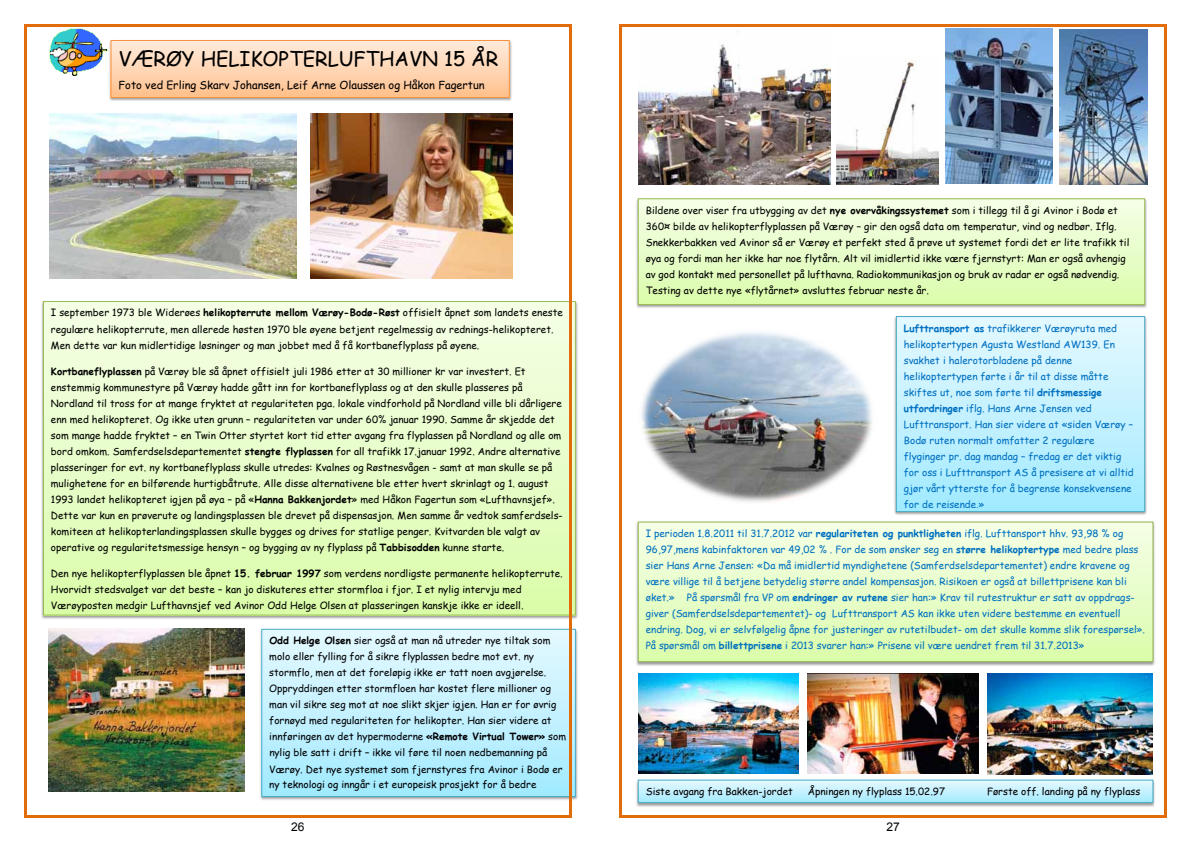
<style>
.page{position:relative;width:1191px;height:842px;background:#fff}
.page>*{position:absolute;margin:0;border:0;box-sizing:border-box;transform-origin:0 0}
.t1{font:20px "Comic Sans MS";color:#000}
.t2{font:12px "Arial";color:#000}
.t3{font:11px "Comic Sans MS";color:#000}
.t4{font:10px/16px "Comic Sans MS";color:#000}
.t5{font:10px/16px "Comic Sans MS";color:#0070c0}
.s1{font-weight:700}
</style>
<div class="page">
<img style="left:50px;top:29px;width:57px;height:46px">
<img style="left:50px;top:113px;width:246px;height:166px">
<img style="left:311px;top:113px;width:201px;height:165px">
<img style="left:49px;top:629px;width:195px;height:163px">
<img style="left:107px;top:40px;width:405px;height:61px">
<div style="left:111px;top:40px;width:398px;height:58px;background:linear-gradient(to bottom,#ffecde,#ffc18d)"></div>
<div style="left:111px;top:40px;width:398px;height:58px;border:1px solid #f69240"></div>
<img style="left:41px;top:300px;width:537px;height:320px">
<div style="left:43px;top:302px;width:532px;height:313px;background:linear-gradient(to bottom,#f5fee7,#dbfcaa)"></div>
<div style="left:43px;top:301px;width:533px;height:314px;border:1px solid #98b954"></div>
<img style="left:260px;top:627px;width:318px;height:175px">
<div style="left:262px;top:629px;width:313px;height:167px;background:linear-gradient(to bottom,#e6f9ff,#a2eaff)"></div>
<div style="left:261px;top:629px;width:315px;height:168px;border:1px solid #46aac5"></div>
<hr style="left:26px;top:24px;width:543px;height:2px;background:#e36c0a">
<hr style="left:24px;top:26px;width:2px;height:790px;background:#e36c0a">
<hr style="left:569px;top:26px;width:2px;height:790px;background:#e36c0a">
<hr style="left:26px;top:816px;width:543px;height:2px;background:#e36c0a">
<img style="left:638px;top:44px;width:192px;height:140px">
<img style="left:836px;top:60px;width:103px;height:124px">
<img style="left:945px;top:28px;width:107px;height:156px">
<img style="left:1059px;top:30px;width:88px;height:154px">
<img style="left:641px;top:332px;width:231px;height:170px">
<img style="left:638px;top:673px;width:160px;height:101px">
<img style="left:807px;top:673px;width:171px;height:100px">
<img style="left:987px;top:673px;width:165px;height:101px">
<img style="left:636px;top:198px;width:511px;height:110px">
<div style="left:638px;top:199px;width:506px;height:106px;background:linear-gradient(to bottom,#f5ffe8,#dbfcac)"></div>
<div style="left:638px;top:198px;width:507px;height:107px;border:1px solid #98b954"></div>
<img style="left:894px;top:316px;width:253px;height:199px">
<div style="left:896px;top:317px;width:248px;height:195px;background:linear-gradient(to bottom,#e6f9ff,#a2eaff)"></div>
<div style="left:896px;top:316px;width:249px;height:196px;border:1px solid #46aac5"></div>
<img style="left:636px;top:521px;width:519px;height:145px">
<div style="left:638px;top:522px;width:515px;height:139px;background:linear-gradient(to bottom,#f5ffe8,#dbfcac)"></div>
<div style="left:638px;top:522px;width:515px;height:140px;border:1px solid #98b954"></div>
<img style="left:636px;top:779px;width:519px;height:28px">
<div style="left:638px;top:780px;width:515px;height:22px;background:linear-gradient(to bottom,#e6f9ff,#aaecff)"></div>
<div style="left:638px;top:780px;width:515px;height:23px;border:1px solid #46aac5"></div>
<hr style="left:621px;top:24px;width:543px;height:2px;background:#e36c0a">
<hr style="left:619px;top:26px;width:2px;height:790px;background:#e36c0a">
<hr style="left:1164px;top:26px;width:3px;height:790px;background:#e36c0a">
<hr style="left:621px;top:816px;width:543px;height:2px;background:#e36c0a">
<h1 class="t1" style="left:119px;top:44px;width:381px">VÆRØY HELIKOPTERLUFTHAVN 15 ÅR</h1>
<p class="t3" style="left:119px;top:77px;width:367px">Foto ved Erling Skarv Johansen, Leif Arne Olaussen og Håkon Fagertun</p>
<p class="t4" style="left:51px;top:304px;width:513px">I september 1973 ble Widerøes <span class="s1">helikopterrute mellom Værøy-Bodø-Røst</span> offisielt åpnet som landets eneste regulære helikopterrute, men allerede høsten 1970 ble øyene betjent regelmessig av rednings-helikopteret.<br>Men dette var kun midlertidige løsninger og man jobbet med å få kortbaneflyplass på øyene.</p>
<p class="t4" style="left:51px;top:363px;width:513px"><span class="s1">Kortbaneflyplassen</span> på Værøy ble så åpnet offisielt juli 1986 etter at 30 millioner kr var investert. Et enstemmig kommunestyre på Værøy hadde gått inn for kortbaneflyplass og at den skulle plasseres på Nordland til tross for at mange fryktet at regulariteten pga. lokale vindforhold på Nordland ville bli dårligere enn med helikopteret. Og ikke uten grunn – regulariteten var under 60% januar 1990. Samme år skjedde det som mange hadde fryktet – en Twin Otter styrtet kort tid etter avgang fra flyplassen på Nordland og alle om bord omkom. Samferdselsdepartementet <span class="s1">stengte flyplassen</span> for all trafikk 17.januar 1992. Andre alternative plasseringer for evt. ny kortbaneflyplass skulle utredes: Kvalnes og Røstnesvågen - samt at man skulle se på mulighetene for en bilførende hurtigbåtrute. Alle disse alternativene ble etter hvert skrinlagt og 1. august 1993 landet helikopteret igjen på øya – på «<span class="s1">Hanna Bakkenjordet</span>» med Håkon Fagertun som «Lufthavnsjef».<br>Dette var kun en prøverute og landingsplassen ble drevet på dispensasjon. Men samme år vedtok samferdsels&shy;komiteen at helikopterlandingsplassen skulle bygges og drives for statlige penger. Kvitvarden ble valgt av operative og regularitetsmessige hensyn – og bygging av ny flyplass på <span class="s1">Tabbisodden</span> kunne starte.</p>
<p class="t4" style="left:51px;top:565px;width:513px">Den nye helikopterflyplassen ble åpnet <span class="s1">15. februar 1997</span> som verdens nordligste permanente helikopterrute.<br>Hvorvidt stedsvalget var det beste – kan jo diskuteres etter stormfloa i fjor. I et nylig intervju med<br>Værøyposten medgir Lufthavnsjef ved Avinor Odd Helge Olsen at plasseringen kanskje ikke er ideell.</p>
<p class="t4" style="left:269px;top:632px;width:298px"><span class="s1">Odd Helge Olsen</span> sier også at man nå utreder nye tiltak som molo eller fylling for å sikre flyplassen bedre mot evt. ny stormflo, men at det foreløpig ikke er tatt noen avgjørelse.<br>Oppryddingen etter stormfloen har kostet flere millioner og man vil sikre seg mot at noe slikt skjer igjen. Han er for øvrig fornøyd med regulariteten for helikopter. Han sier videre at innføringen av det hypermoderne <span class="s1">«Remote Virtual Tower»</span> som nylig ble satt i drift – ikke vil føre til noen nedbemanning på Værøy. Det nye systemet som fjernstyres fra Avinor i Bodø er ny teknologi og inngår i et europeisk prosjekt for å bedre</p>
<p class="t4" style="left:646px;top:202px;width:485px">Bildene over viser fra utbygging av det <span class="s1">nye overvåkingssystemet</span> som i tillegg til å gi Avinor i Bodø et 360¤ bilde av helikopterflyplassen på Værøy – gir den også data om temperatur, vind og nedbør. Iflg.<br>Snekkerbakken ved Avinor så er Værøy et perfekt sted å prøve ut systemet fordi det er lite trafikk til øya og fordi man her ikke har noe flytårn. Alt vil imidlertid ikke være fjernstyrt: Man er også avhengig av god kontakt med personellet på lufthavna. Radiokommunikasjon og bruk av radar er også nødvendig.<br>Testing av dette nye «flytårnet» avsluttes februar neste år.</p>
<p class="t5" style="left:904px;top:320px;width:231px"><span class="s1">Lufttransport as</span> trafikkerer Værøyruta med helikoptertypen Agusta Westland AW139. En svakhet i halerotorbladene på denne helikoptertypen førte i år til at disse måtte skiftes ut, noe som førte til <span class="s1">driftsmessige utfordringer</span> iflg. Hans Arne Jensen ved Lufttransport. Han sier videre at «siden Værøy – Bodø ruten normalt omfatter 2 regulære flyginger pr. dag mandag – fredag er det viktig for oss i Lufttransport AS å presisere at vi alltid gjør vårt ytterste for å begrense konsekvensene for de reisende.»</p>
<p class="t5" style="left:646px;top:525px;width:501px">I perioden 1.8.2011 til 31.7.2012 var <span class="s1">regulariteten og punktligheten</span> iflg. Lufttansport hhv. 93,98 % og 96,97,mens kabinfaktoren var 49,02 % . For de som ønsker seg en <span class="s1">større helikoptertype</span> med bedre plass sier Hans Arne Jensen: «Da må imidlertid myndighetene (Samferdselsdepartementet) endre kravene og være villige til å betjene betydelig større andel kompensasjon. Risikoen er også at billettprisene kan bli øket.» På spørsmål fra VP om <span class="s1">endringer av rutene</span> sier han:» Krav til rutestruktur er satt av oppdrags&shy;giver (Samferdselsdepartementet)- og Lufttransport AS kan ikke uten videre bestemme en eventuell endring. Dog, vi er selvfølgelig åpne for justeringer av rutetilbudet- om det skulle komme slik forespørsel».<br>På spørsmål om <span class="s1">billettprisene</span> i 2013 svarer han:» Prisene vil være uendret frem til 31.7.2013»</p>
<p class="t4" style="left:646px;top:783px;width:149px">Siste avgang fra Bakken-jordet</p>
<p class="t4" style="left:808px;top:783px;width:139px">Åpningen ny flyplass 15.02.97</p>
<p class="t4" style="left:987px;top:783px;width:155px">Første off. landing på ny flyplass</p>
<p class="t2" style="left:291px;top:819px;width:15px">26</p>
<p class="t2" style="left:886px;top:819px;width:15px">27</p>
</div>
